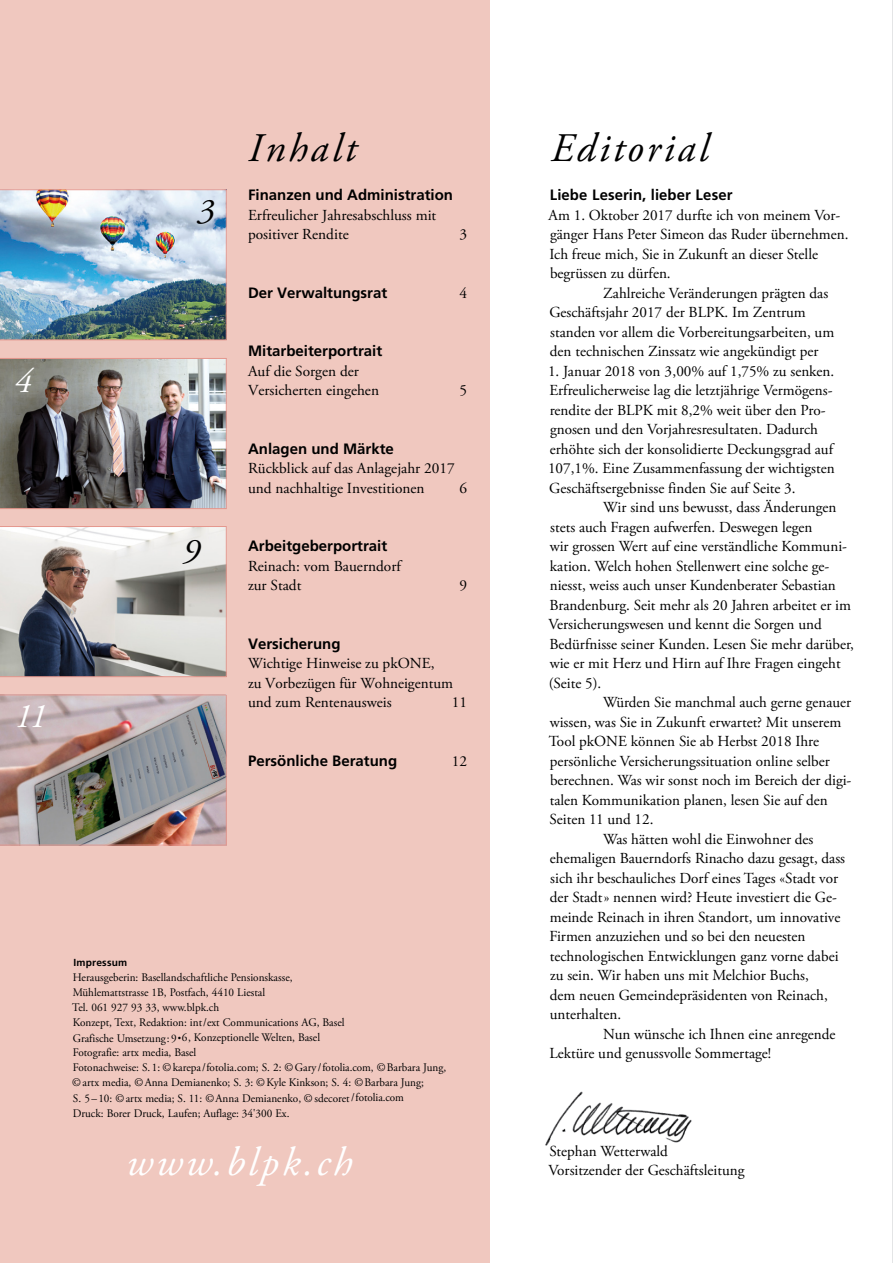
<style>
.page{position:relative;width:893px;height:1263px;background:#fff}
.page>*{position:absolute;margin:0;border:0;box-sizing:border-box;transform-origin:0 0}
.t1{font:italic 40.5px "Adobe Garamond Pro";letter-spacing:.075em;color:#000}
.t2{font:italic 40.5px "Adobe Garamond Pro";letter-spacing:.075em;color:#fff}
.t3{font:italic 34.5px "Adobe Garamond Pro";color:#fff}
.t4{font:italic 34.5px "Adobe Garamond Pro";color:#000}
.t5{font:15.3px/19.5px "Adobe Garamond Pro";color:#000}
.t6{font:700 15px "Frutiger LT Pro";color:#000}
.t7{font:11.55px/15px "Adobe Garamond Pro";color:#000}
.t8{font:700 10.2px "Frutiger LT Pro";letter-spacing:.02em;color:#000}
.s1{font-size:9px}
</style>
<div class="page">
<div style="left:0;top:0;width:489px;height:1263px;background:#f0c8bf"></div>
<img style="left:0;top:358px;width:227px;height:151px">
<img style="left:0;top:189px;width:227px;height:151px">
<svg style="left:0;top:526px;width:227px;height:151px;background:#b1afae"></svg>
<img style="left:0;top:694px;width:227px;height:151px">
<img style="left:545px;top:1091px;width:147px;height:55px">
<hr style="left:892px;top:0;width:1px;height:1263px;background:#cbcdce">
<h2 class="t3" style="left:15px;top:361px;width:19px">4</h2>
<h2 class="t3" style="left:15px;top:695px;width:34px">11</h2>
<h1 class="t1" style="left:248px;top:124px;width:109px">Inhalt</h1>
<h1 class="t1" style="left:551px;top:124px;width:159px">Editorial</h1>
<p class="t6" style="left:550px;top:186px;width:184px">Liebe Leserin, lieber Leser</p>
<p class="t5" style="left:549px;top:206px;width:301px">Am 1. Oktober 2017 durfte ich von meinem Vor&shy;gänger Hans Peter Simeon das Ruder übernehmen.<br>Ich freue mich, Sie in Zukunft an dieser Stelle begrüssen zu dürfen.</p>
<p class="t5" style="left:549px;top:284px;width:286px;text-indent:54px">Zahlreiche Veränderungen prägten das Geschäftsjahr 2017 der BLPK. Im Zentrum standen vor allem die Vorbereitungsarbeiten, um den technischen Zinssatz wie angekündigt per</p>
<p class="t5" style="left:548px;top:362px;width:288px">1. Januar 2018 von 3,00% auf 1,75% zu senken.<br>Erfreulicherweise lag die letztjährige Vermögens&shy;rendite der BLPK mit 8,2% weit über den Pro&shy;gnosen und den Vorjahresresultaten. Dadurch erhöhte sich der konsolidierte Deckungsgrad auf 107,1%. Eine Zusammenfassung der wichtigsten Geschäftsergebnisse finden Sie auf Seite 3.</p>
<p class="t5" style="left:548px;top:498px;width:307px;text-indent:55px">Wir sind uns bewusst, dass Änderungen stets auch Fragen aufwerfen. Deswegen legen<br>wir grossen Wert auf eine verständliche Kommuni&shy;kation. Welch hohen Stellenwert eine solche ge&shy;niesst, weiss auch unser Kundenberater Sebastian Brandenburg. Seit mehr als 20 Jahren arbeitet er im Versicherungswesen und kennt die Sorgen und Bedürfnisse seiner Kunden. Lesen Sie mehr darüber, wie er mit Herz und Hirn auf Ihre Fragen eingeht (Seite 5).</p>
<p class="t5" style="left:603px;top:693px;width:249px">Würden Sie manchmal auch gerne genauer</p>
<p class="t5" style="left:550px;top:713px;width:293px">wissen, was Sie in Zukunft erwartet? Mit unserem</p>
<p class="t5" style="left:549px;top:732px;width:272px">Tool pkONE können Sie ab Herbst 2018 Ihre</p>
<p class="t5" style="left:550px;top:752px;width:281px">persönliche Versicherungssituation online selber</p>
<p class="t5" style="left:550px;top:771px;width:303px">berechnen. Was wir sonst noch im Bereich der digi-</p>
<p class="t5" style="left:550px;top:791px;width:280px">talen Kommunikation planen, lesen Sie auf den</p>
<p class="t5" style="left:550px;top:810px;width:105px">Seiten 11 und 12.</p>
<p class="t5" style="left:603px;top:830px;width:212px">Was hätten wohl die Einwohner des</p>
<p class="t5" style="left:550px;top:849px;width:297px">ehemaligen Bauerndorfs Rinacho dazu gesagt, dass</p>
<p class="t5" style="left:550px;top:869px;width:289px">sich ihr beschauliches Dorf eines Tages «Stadt vor</p>
<p class="t5" style="left:550px;top:888px;width:288px">der Stadt» nennen wird? Heute investiert die Ge-</p>
<p class="t5" style="left:550px;top:908px;width:292px">meinde Reinach in ihren Standort, um innovative</p>
<p class="t5" style="left:549px;top:927px;width:258px">Firmen anzuziehen und so bei den neuesten</p>
<p class="t5" style="left:550px;top:947px;width:290px">technologischen Entwicklungen ganz vorne dabei</p>
<p class="t5" style="left:550px;top:966px;width:260px">zu sein. Wir haben uns mit Melchior Buchs,</p>
<p class="t5" style="left:550px;top:986px;width:279px">dem neuen Gemeindepräsidenten von Reinach,</p>
<p class="t5" style="left:550px;top:1005px;width:73px">unterhalten.</p>
<p class="t5" style="left:603px;top:1025px;width:234px">Nun wünsche ich Ihnen eine anregende</p>
<p class="t5" style="left:549px;top:1044px;width:223px">Lektüre und genussvolle Sommertage!</p>
<p class="t6" style="left:248px;top:186px;width:207px">Finanzen und Administration</p>
<p class="t5" style="left:248px;top:206px;width:190px">Erfreulicher Jahresabschluss mit positiver Rendite</p>
<h2 class="t4" style="left:197px;top:190px;width:19px">3</h2>
<p class="t5" style="left:459px;top:225px;width:9px">3</p>
<p class="t6" style="left:248px;top:284px;width:141px">Der Verwaltungsrat</p>
<p class="t5" style="left:459px;top:284px;width:9px">4</p>
<p class="t6" style="left:248px;top:342px;width:136px">Mitarbeiterportrait</p>
<p class="t5" style="left:248px;top:362px;width:132px">Auf die Sorgen der<br>Versicherten eingehen</p>
<p class="t5" style="left:459px;top:381px;width:9px">5</p>
<p class="t6" style="left:248px;top:440px;width:147px">Anlagen und Märkte</p>
<p class="t5" style="left:248px;top:459px;width:208px">Rückblick auf das Anlagejahr 2017 und nachhaltige Investitionen</p>
<p class="t5" style="left:459px;top:479px;width:9px">6</p>
<h2 class="t4" style="left:182px;top:530px;width:19px">9</h2>
<p class="t6" style="left:248px;top:537px;width:141px">Arbeitgeberportrait</p>
<p class="t5" style="left:248px;top:557px;width:154px">Reinach: vom Bauerndorf zur Stadt</p>
<p class="t5" style="left:459px;top:576px;width:9px">9</p>
<p class="t6" style="left:248px;top:635px;width:94px">Versicherung</p>
<p class="t5" style="left:248px;top:654px;width:206px">Wichtige Hinweise zu pkONE,<br>zu Vorbezügen für Wohneigentum und zum Rentenausweis</p>
<p class="t5" style="left:452px;top:693px;width:17px">11</p>
<p class="t6" style="left:248px;top:752px;width:151px">Persönliche Beratung</p>
<p class="t5" style="left:452px;top:752px;width:17px">12</p>
<p class="t8" style="left:73px;top:957px;width:55px">Impressum</p>
<p class="t7" style="left:72px;top:971px;width:375px">Herausgeberin: Basellandschaftliche Pensionskasse,<br>Mühlemattstrasse 1B, Postfach, 4410 Liestal<br>Tel. 061 927 93 33, www.blpk.ch<br>Konzept, Text, Redaktion: int/ext Communications AG, Basel<br>Grafische Umsetzung: 9<span class="s1">•</span>6, Konzeptionelle Welten, Basel<br>Fotografie: artx media, Basel<br>Fotonachweise: S. 1: ©karepa/fotolia.com; S. 2: ©Gary /fotolia.com, ©Barbara Jung, ©artx media, ©Anna Demianenko; S. 3: ©Kyle Kinkson; S. 4: ©Barbara Jung;<br>S. 5–10: ©artx media; S. 11: ©Anna Demianenko, © sdecoret/fotolia.com<br>Druck: Borer Druck, Laufen; Auflage: 34'300 Ex.</p>
<h1 class="t2" style="left:126px;top:1138px;width:227px">www.blpk.ch</h1>
<p class="t5" style="left:549px;top:1142px;width:197px">Stephan Wetterwald<br>Vorsitzender der Geschäftsleitung</p>
</div>
